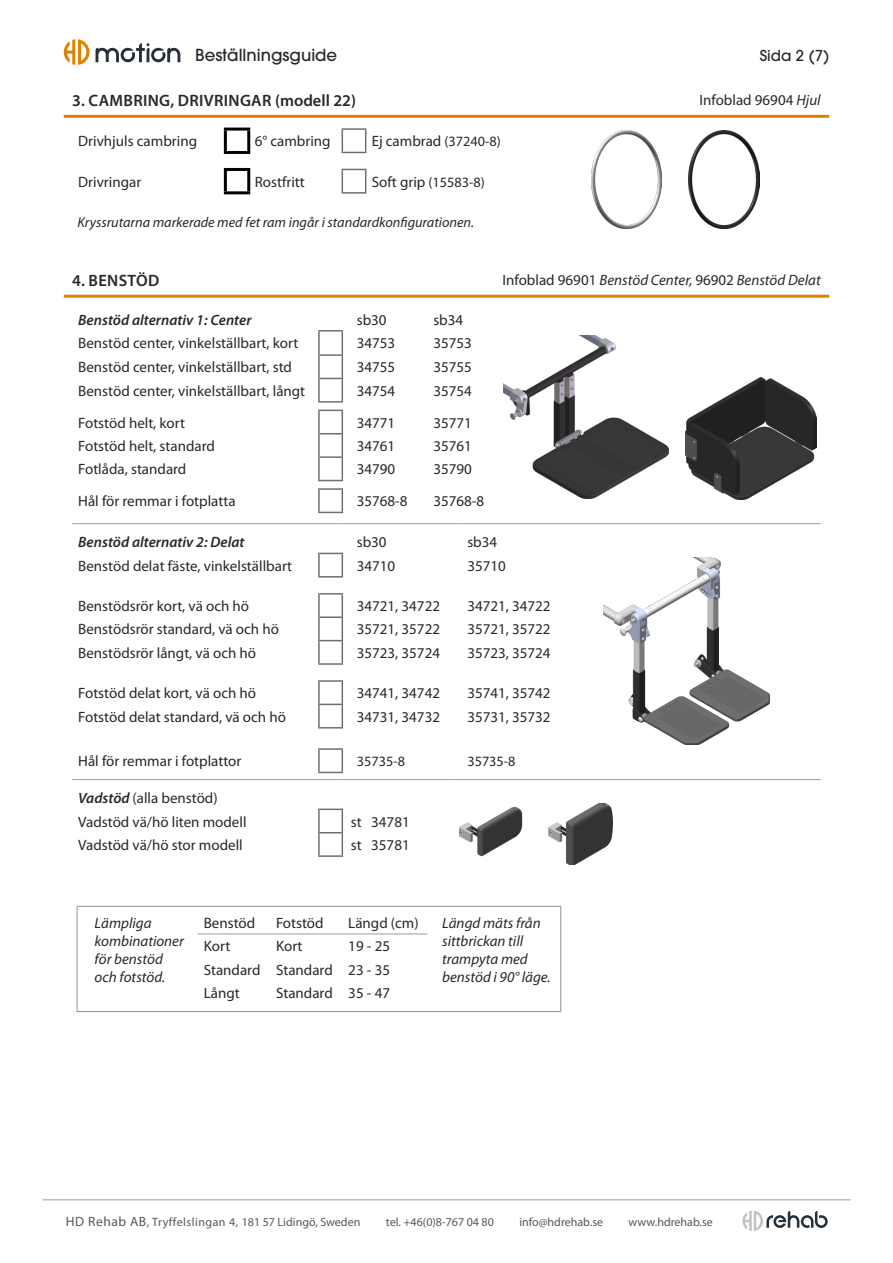
<style>
.page{position:relative;width:893px;height:1263px;background:#fff}
.page>*{position:absolute;margin:0;border:0;box-sizing:border-box;transform-origin:0 0}
.t1{font:600 16.5px "Myriad Pro";letter-spacing:.02em;color:#282827}
.t2{font:500 16.5px "ITC Avant Garde Pro";color:#282827}
.t3{font:15px/23.4px "Myriad Pro";color:#282827}
.t4{font:italic 15px/18px "Myriad Pro";color:#282827}
.t5{font:italic 600 15px "Myriad Pro";color:#282827}
.t6{font:500 15px "ITC Avant Garde Pro";color:#282827}
.t7{font:italic 14.25px "Myriad Pro";color:#282827}
.t8{font:14.25px "Myriad Pro";color:#282827}
.t9{font:12px "Myriad Pro";color:#575756}
.s1{font-style:italic}
.s2{font-size:14.25px}
.s3{font-size:15px}
.s4{font-style:normal}
.s5{font-weight:600;font-style:italic}
.s6{font-size:13.5px}
</style>
<div class="page">
<svg style="left:742px;top:1211px;width:86px;height:20px"></svg>
<hr style="left:43px;top:1199px;width:807px;height:1px;background:#9d9d9c">
<svg style="left:96px;top:43px;width:84px;height:19px"></svg>
<svg style="left:64px;top:39px;width:26px;height:26px"></svg>
<hr style="left:64px;top:295px;width:765px;height:3px;background:#dd8300">
<hr style="left:318px;top:330px;width:25px;height:2px;background:#706f6f">
<svg style="left:318px;top:332px;width:25px;height:69px"></svg>
<hr style="left:318px;top:401px;width:25px;height:2px;background:#706f6f">
<svg style="left:318px;top:410px;width:25px;height:71px"></svg>
<hr style="left:318px;top:488px;width:25px;height:2px;background:#706f6f">
<svg style="left:318px;top:490px;width:25px;height:23px"></svg>
<hr style="left:72px;top:523px;width:247px;height:1px;background:#9d9d9c">
<svg style="left:319px;top:523px;width:32px;height:1px"></svg>
<hr style="left:351px;top:523px;width:110px;height:1px;background:#9d9d9c">
<hr style="left:461px;top:523px;width:98px;height:1px;background:#9d9d9c">
<hr style="left:559px;top:523px;width:262px;height:1px;background:#9d9d9c">
<svg style="left:318px;top:553px;width:25px;height:23px"></svg>
<hr style="left:318px;top:576px;width:25px;height:2px;background:#706f6f">
<hr style="left:318px;top:593px;width:25px;height:2px;background:#706f6f">
<svg style="left:318px;top:595px;width:25px;height:68px"></svg>
<hr style="left:318px;top:663px;width:25px;height:2px;background:#706f6f">
<hr style="left:318px;top:680px;width:25px;height:2px;background:#706f6f">
<svg style="left:318px;top:682px;width:25px;height:46px"></svg>
<hr style="left:318px;top:748px;width:25px;height:2px;background:#706f6f">
<svg style="left:318px;top:750px;width:25px;height:23px"></svg>
<hr style="left:72px;top:779px;width:247px;height:1px;background:#9d9d9c">
<svg style="left:319px;top:779px;width:32px;height:1px"></svg>
<hr style="left:351px;top:779px;width:98px;height:1px;background:#9d9d9c">
<hr style="left:449px;top:779px;width:372px;height:1px;background:#9d9d9c">
<hr style="left:318px;top:808px;width:25px;height:2px;background:#706f6f">
<svg style="left:318px;top:810px;width:25px;height:45px"></svg>
<hr style="left:318px;top:855px;width:25px;height:2px;background:#706f6f">
<hr style="left:198px;top:933px;width:72px;height:1px;background:#9d9d9c">
<hr style="left:270px;top:933px;width:72px;height:1px;background:#9d9d9c">
<hr style="left:342px;top:933px;width:85px;height:1px;background:#9d9d9c">
<div style="left:77px;top:906px;width:484px;height:106px;border:1px solid #9d9d9c"></div>
<hr style="left:64px;top:115px;width:765px;height:3px;background:#dd8300">
<hr style="left:342px;top:128px;width:24px;height:2px;background:#706f6f">
<svg style="left:342px;top:130px;width:24px;height:23px"></svg>
<svg style="left:342px;top:169px;width:24px;height:23px"></svg>
<hr style="left:342px;top:192px;width:24px;height:2px;background:#706f6f">
<hr style="left:224px;top:128px;width:26px;height:3px;background:#000">
<hr style="left:224px;top:131px;width:3px;height:20px;background:#000">
<hr style="left:247px;top:131px;width:3px;height:20px;background:#000">
<hr style="left:224px;top:151px;width:26px;height:3px;background:#000">
<hr style="left:224px;top:168px;width:26px;height:3px;background:#000">
<hr style="left:224px;top:171px;width:3px;height:20px;background:#000">
<hr style="left:247px;top:171px;width:3px;height:20px;background:#000">
<hr style="left:224px;top:191px;width:26px;height:3px;background:#000">
<img style="left:603px;top:557px;width:167px;height:187px">
<img style="left:504px;top:336px;width:165px;height:163px">
<img style="left:459px;top:806px;width:64px;height:51px">
<img style="left:548px;top:804px;width:64px;height:61px">
<img style="left:685px;top:377px;width:131px;height:122px">
<img style="left:591px;top:131px;width:70px;height:98px">
<img style="left:689px;top:131px;width:70px;height:98px">
<p class="t2" style="left:195px;top:45px;width:144px">Beställningsguide</p>
<p class="t6" style="left:760px;top:46px;width:71px">Sida 2 (7)</p>
<p class="t1" style="left:72px;top:90px;width:285px">3. CAMBRING, DRIVRINGAR (modell 22)</p>
<p class="t3" style="left:699px;top:88px;width:123px">Infoblad 96904 <span class="s1">Hjul</span></p>
<p class="t3" style="left:78px;top:129px;width:120px">Drivhjuls cambring</p>
<p class="t3" style="left:255px;top:129px;width:77px">6° cambring</p>
<p class="t3" style="left:372px;top:129px;width:131px">Ej cambrad <span class="s2">(37240-8)</span></p>
<p class="t3" style="left:78px;top:170px;width:64px">Drivringar</p>
<p class="t3" style="left:255px;top:170px;width:52px">Rostfritt</p>
<p class="t8" style="left:372px;top:173px;width:115px"><span class="s3">Soft grip</span> (15583-8)</p>
<p class="t7" style="left:77px;top:213px;width:398px">Kryssrutarna markerade med fet ram ingår i standardkonfigurationen.</p>
<p class="t1" style="left:72px;top:270px;width:89px">4. BENSTÖD</p>
<p class="t4" style="left:502px;top:270px;width:320px"><span class="s4">Infoblad 96901</span> Benstöd Center, <span class="s4">96902</span> Benstöd Delat</p>
<p class="t5" style="left:78px;top:310px;width:175px">Benstöd alternativ 1: Center</p>
<p class="t3" style="left:357px;top:308px;width:31px">sb30</p>
<p class="t3" style="left:433px;top:308px;width:31px">sb34</p>
<p class="t3" style="left:78px;top:331px;width:222px">Benstöd center, vinkelställbart, kort</p>
<p class="t3" style="left:357px;top:331px;width:40px">34753</p>
<p class="t3" style="left:433px;top:331px;width:40px">35753</p>
<p class="t3" style="left:78px;top:355px;width:215px">Benstöd center, vinkelställbart, std</p>
<p class="t3" style="left:357px;top:355px;width:40px">34755</p>
<p class="t3" style="left:433px;top:355px;width:40px">35755</p>
<p class="t3" style="left:78px;top:379px;width:228px">Benstöd center, vinkelställbart, långt</p>
<p class="t3" style="left:357px;top:379px;width:40px">34754</p>
<p class="t3" style="left:433px;top:379px;width:40px">35754</p>
<p class="t3" style="left:78px;top:411px;width:108px">Fotstöd helt, kort</p>
<p class="t3" style="left:357px;top:411px;width:40px">34771</p>
<p class="t3" style="left:433px;top:411px;width:40px">35771</p>
<p class="t3" style="left:78px;top:434px;width:138px">Fotstöd helt, standard</p>
<p class="t3" style="left:357px;top:434px;width:40px">34761</p>
<p class="t3" style="left:433px;top:434px;width:40px">35761</p>
<p class="t3" style="left:78px;top:457px;width:110px">Fotlåda, standard</p>
<p class="t3" style="left:357px;top:457px;width:40px">34790</p>
<p class="t3" style="left:433px;top:457px;width:40px">35790</p>
<p class="t3" style="left:78px;top:489px;width:159px">Hål för remmar i fotplatta</p>
<p class="t3" style="left:357px;top:489px;width:52px">35768-8</p>
<p class="t3" style="left:433px;top:489px;width:52px">35768-8</p>
<p class="t5" style="left:78px;top:533px;width:168px">Benstöd alternativ 2: Delat</p>
<p class="t3" style="left:357px;top:530px;width:31px">sb30</p>
<p class="t3" style="left:467px;top:530px;width:31px">sb34</p>
<p class="t3" style="left:78px;top:554px;width:215px">Benstöd delat fäste, vinkelställbart</p>
<p class="t3" style="left:357px;top:554px;width:40px">34710</p>
<p class="t3" style="left:467px;top:554px;width:40px">35710</p>
<p class="t3" style="left:78px;top:594px;width:172px">Benstödsrör kort, vä och hö</p>
<p class="t3" style="left:357px;top:594px;width:85px">34721, 34722</p>
<p class="t3" style="left:467px;top:594px;width:85px">34721, 34722</p>
<p class="t3" style="left:78px;top:617px;width:202px">Benstödsrör standard, vä och hö</p>
<p class="t3" style="left:357px;top:617px;width:85px">35721, 35722</p>
<p class="t3" style="left:467px;top:617px;width:85px">35721, 35722</p>
<p class="t3" style="left:78px;top:641px;width:179px">Benstödsrör långt, vä och hö</p>
<p class="t3" style="left:357px;top:641px;width:85px">35723, 35724</p>
<p class="t3" style="left:467px;top:641px;width:85px">35723, 35724</p>
<p class="t3" style="left:78px;top:681px;width:179px">Fotstöd delat kort, vä och hö</p>
<p class="t3" style="left:357px;top:681px;width:85px">34741, 34742</p>
<p class="t3" style="left:467px;top:681px;width:85px">35741, 35742</p>
<p class="t3" style="left:78px;top:705px;width:209px">Fotstöd delat standard, vä och hö</p>
<p class="t3" style="left:357px;top:705px;width:85px">34731, 34732</p>
<p class="t3" style="left:467px;top:705px;width:85px">35731, 35732</p>
<p class="t3" style="left:78px;top:749px;width:165px">Hål för remmar i fotplattor</p>
<p class="t8" style="left:357px;top:752px;width:50px">35735-8</p>
<p class="t8" style="left:467px;top:752px;width:50px">35735-8</p>
<p class="t3" style="left:78px;top:786px;width:170px"><span class="s5">Vadstöd</span> (alla benstöd)<br>Vadstöd vä/hö liten modell</p>
<p class="t3" style="left:351px;top:810px;width:60px">st 34781</p>
<p class="t3" style="left:78px;top:833px;width:166px">Vadstöd vä/hö stor modell</p>
<p class="t3" style="left:351px;top:833px;width:60px">st 35781</p>
<p class="t4" style="left:95px;top:914px;width:91px">Lämpliga kombinationer för benstöd och fotstöd.</p>
<p class="t3" style="left:204px;top:911px;width:53px">Benstöd</p>
<p class="t3" style="left:276px;top:911px;width:49px">Fotstöd</p>
<p class="t3" style="left:348px;top:911px;width:72px">Längd (cm)</p>
<p class="t3" style="left:204px;top:934px;width:28px">Kort</p>
<p class="t3" style="left:276px;top:934px;width:28px">Kort</p>
<p class="t3" style="left:204px;top:934px;width:188px;text-align:justify;text-indent:145px">19 - 25<br>Standard Standard 23 - 35<br>Långt</p>
<p class="t3" style="left:276px;top:981px;width:116px">Standard 35 - 47</p>
<p class="t4" style="left:442px;top:914px;width:110px">Längd mäts från sittbrickan till trampyta med benstöd i 90° läge.</p>
<p class="t9" style="left:66px;top:1214px;width:296px"><span class="s6">HD Rehab AB</span>, Tryffelslingan 4, 181 57 Lidingö, Sweden</p>
<p class="t9" style="left:386px;top:1214px;width:110px">tel. +46(0)8-767 04 80</p>
<p class="t9" style="left:519px;top:1214px;width:85px">info@hdrehab.se</p>
<p class="t9" style="left:629px;top:1214px;width:86px">www.hdrehab.se</p>
</div>
